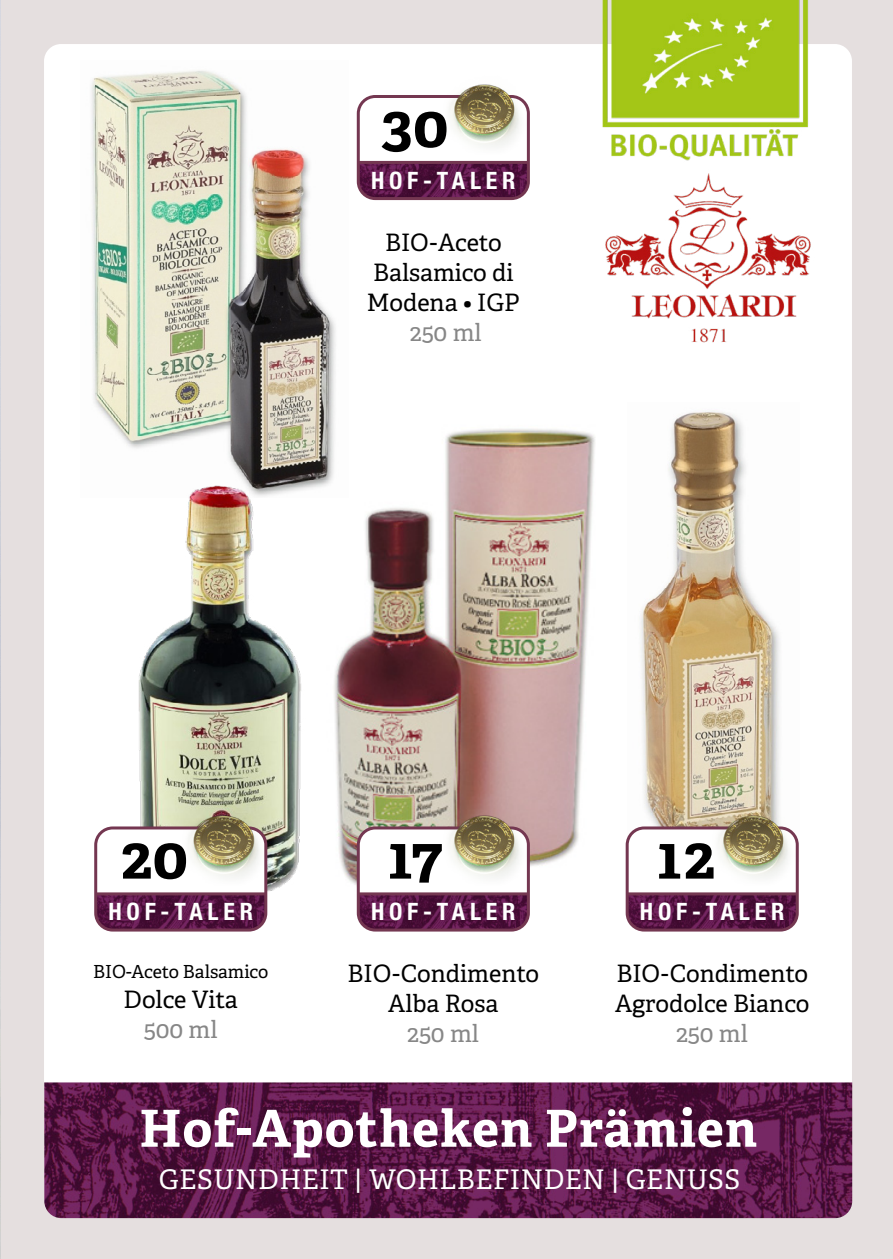
<style>
.page{position:relative;width:893px;height:1259px;background:#e5dfdf}
.page>*{position:absolute;margin:0;border:0;box-sizing:border-box;transform-origin:0 0}
.t1{font:700 60px "Adelle";letter-spacing:-.005em;color:#000}
.t2{font:700 51px "Adelle";letter-spacing:.025em;color:#fff}
.t3{font:27px "Adelle";letter-spacing:.02em;color:#fff}
.t4{font:24px/30px "Adelle";color:#000;text-align:center}
.t5{font:700 condensed 24px "Helvetica Neue LT Pro";letter-spacing:.2em;color:#fff}
.t6{font:24px "Adelle";color:#878787}
.t7{font:18px "Adelle";color:#000}
</style>
<div class="page">
<div style="left:44px;top:44px;width:808px;height:1174px;background:#fff;border-radius:17px"></div>
<img style="left:44px;top:1082px;width:808px;height:136px">
<img style="left:739px;top:420px;width:41px;height:383px">
<img style="left:202px;top:410px;width:537px;height:688px">
<img style="left:605px;top:181px;width:206px;height:162px">
<img style="left:91px;top:70px;width:258px;height:386px">
<img style="left:119px;top:456px;width:230px;height:478px">
<img style="left:602px;top:0;width:206px;height:181px">
<img style="left:98px;top:830px;width:168px;height:100px">
<div style="left:94px;top:826px;width:173px;height:105px;border:3px solid #743751;border-radius:17px"></div>
<hr style="left:96px;top:892px;width:170px;height:3px;background:#743751">
<img style="left:358px;top:828px;width:170px;height:102px">
<div style="left:357px;top:826px;width:173px;height:105px;border:3px solid #743751;border-radius:17px"></div>
<hr style="left:359px;top:892px;width:170px;height:3px;background:#743751">
<img style="left:433px;top:803px;width:96px;height:88px">
<img style="left:627px;top:828px;width:168px;height:102px">
<div style="left:626px;top:826px;width:173px;height:105px;border:3px solid #743751;border-radius:17px"></div>
<hr style="left:628px;top:892px;width:169px;height:3px;background:#743751">
<img style="left:702px;top:803px;width:95px;height:88px">
<img style="left:361px;top:99px;width:165px;height:97px">
<div style="left:357px;top:95px;width:173px;height:105px;border:3px solid #743751;border-radius:17px"></div>
<hr style="left:359px;top:161px;width:170px;height:3px;background:#743751">
<img style="left:433px;top:84px;width:96px;height:76px">
<img style="left:0;top:0;width:1px;height:1259px">
<img style="left:173px;top:803px;width:95px;height:88px">
<h1 class="t1" style="left:382px;top:87px;width:69px">30</h1>
<p class="t5" style="left:371px;top:166px;width:146px">HOF-TALER</p>
<p class="t4" style="left:367px;top:228px;width:154px">BIO-Aceto<br>Balsamico di<br>Modena • IGP</p>
<p class="t6" style="left:410px;top:318px;width:73px">250 ml</p>
<h1 class="t1" style="left:121px;top:819px;width:69px">20</h1>
<h1 class="t1" style="left:388px;top:819px;width:56px">17</h1>
<h1 class="t1" style="left:657px;top:819px;width:60px">12</h1>
<p class="t5" style="left:108px;top:897px;width:146px">HOF-TALER</p>
<p class="t5" style="left:371px;top:897px;width:146px">HOF-TALER</p>
<p class="t5" style="left:640px;top:897px;width:146px">HOF-TALER</p>
<p class="t7" style="left:93px;top:960px;width:177px">BIO-Aceto Balsamico</p>
<p class="t4" style="left:124px;top:984px;width:116px">Dolce Vita</p>
<p class="t6" style="left:144px;top:1014px;width:75px">500 ml</p>
<p class="t4" style="left:348px;top:959px;width:193px">BIO-Condimento<br>Alba Rosa</p>
<p class="t6" style="left:408px;top:1019px;width:73px">250 ml</p>
<p class="t4" style="left:615px;top:959px;width:196px;text-align:left">BIO-Condimento<br>Agrodolce Bianco</p>
<p class="t6" style="left:676px;top:1019px;width:73px">250 ml</p>
<h2 class="t2" style="left:140px;top:1096px;width:619px">Hof-Apotheken Prämien</h2>
<p class="t3" style="left:159px;top:1163px;width:583px">GESUNDHEIT | WOHLBEFINDEN | GENUSS</p>
</div>
